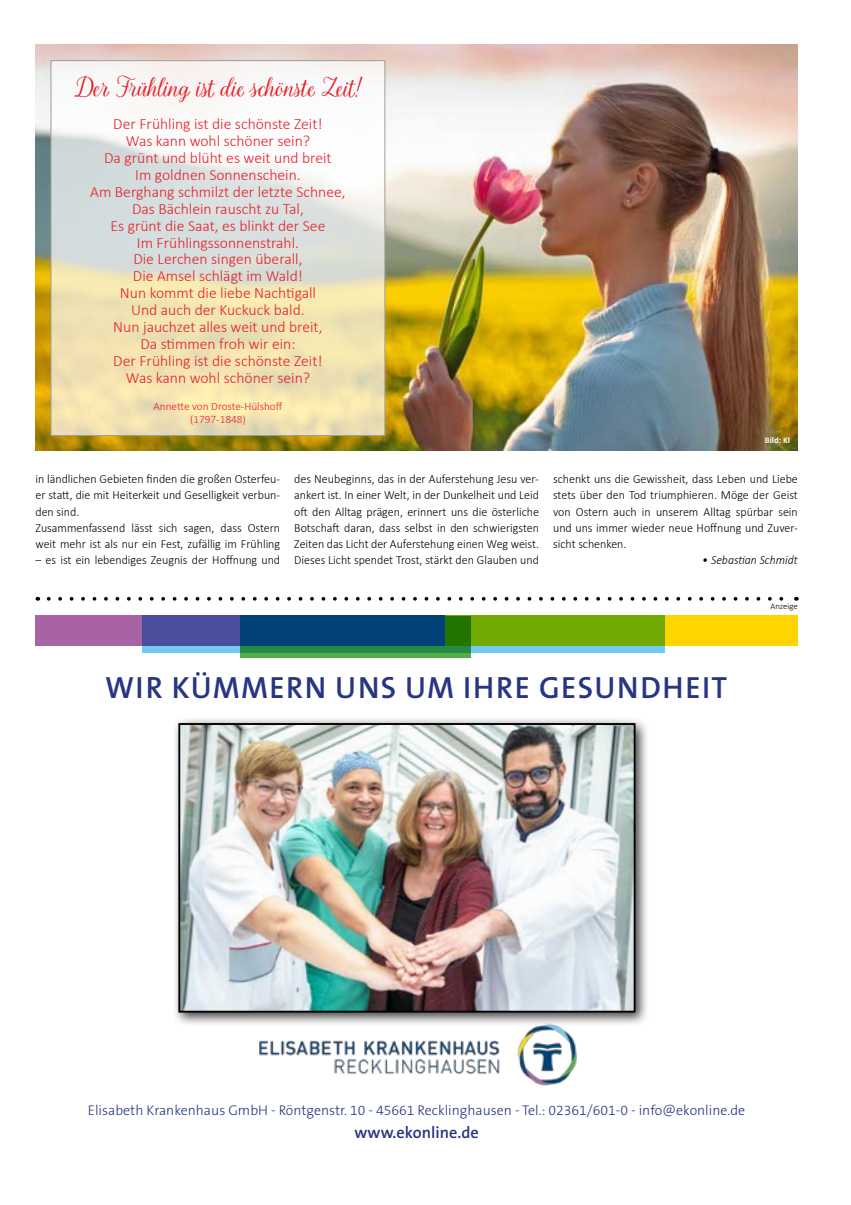
<style>
.page{position:relative;width:851px;height:1205px;background:#fff}
.page>*{position:absolute;margin:0;border:0;box-sizing:border-box;transform-origin:0 0}
.t1{font:600 30.88px "The Sans B W6";letter-spacing:.045em;color:#283583}
.t2{font:25px "La Parisienne Script";color:#e51f29}
.t3{font:600 16.5px "The Sans B W6";color:#283583}
.t4{font:300 15.62px/16.9px "Calibri";color:#e51f29;text-align:center}
.t5{font:300 14.12px "The Sans B W3";color:#283583}
.t6{font:300 12.5px/16.2px "Calibri";color:#000;text-align:justify;scale:.96 1}
.t7{font:italic 300 12.5px "Calibri";color:#000;scale:.95 1}
.t8{font:300 11.25px/13.6px "Calibri";color:#e51f29;text-align:center}
.t9{font:300 8.75px "Calibri";color:#000}
.t10{font:700 8.75px "Calibri";color:#fff}
</style>
<div class="page">
<svg style="left:45px;top:645px;width:737px;height:12px"></svg>
<div style="left:35px;top:615px;width:405px;height:30px;background:#a863a5"></div>
<svg style="left:143px;top:615px;width:522px;height:37px;background:#597db5"></svg>
<svg style="left:445px;top:615px;width:352px;height:30px;background:#a9ba00"></svg>
<svg style="left:240px;top:616px;width:230px;height:41px;background:#2c8a38"></svg>
<div style="left:240px;top:615px;width:205px;height:30px;background:#004177"></div>
<img style="left:259px;top:1026px;width:318px;height:60px">
<div style="left:172px;top:716px;width:477px;height:310px;background:#000;opacity:.75"></div>
<img style="left:181px;top:726px;width:451px;height:283px">
<div style="left:178px;top:723px;width:457px;height:289px;border:2px solid #000"></div>
<svg style="left:49px;top:597px;width:747px;height:4px"></svg>
<img style="left:35px;top:44px;width:762px;height:406px">
<svg style="left:50px;top:60px;width:335px;height:376px"></svg>
<h2 class="t2" style="left:72px;top:72px;width:294px">Der Frühling ist die schönste Zeit!</h2>
<p class="t4" style="left:90px;top:116px;width:257px">Der Frühling ist die schönste Zeit!<br>Was kann wohl schöner sein?<br>Da grünt und blüht es weit und breit<br>Im goldnen Sonnenschein.<br>Am Berghang schmilzt der letzte Schnee,<br>Das Bächlein rauscht zu Tal,<br>Es grünt die Saat, es blinkt der See<br>Im Frühlingssonnenstrahl.<br>Die Lerchen singen überall,<br>Die Amsel schlägt im Wald!<br>Nun kommt die liebe Nachtigall<br>Und auch der Kuckuck bald.<br>Nun jauchzet alles weit und breit,<br>Da stimmen froh wir ein:<br>Der Frühling ist die schönste Zeit!<br>Was kann wohl schöner sein?</p>
<p class="t8" style="left:153px;top:399px;width:130px">Annette von Droste-Hülshoff (1797-1848)</p>
<p class="t10" style="left:764px;top:434px;width:27px">Bild: KI</p>
<p class="t6" style="left:35px;top:471px;width:256px;text-align:left">in ländlichen Gebieten finden die großen Osterfeu&shy;er statt, die mit Heiterkeit und Geselligkeit verbun&shy;den sind.<br>Zusammenfassend lässt sich sagen, dass Ostern weit mehr ist als nur ein Fest, zufällig im Frühling</p>
<p class="t6" style="left:35px;top:552px;width:256px">– es ist ein lebendiges Zeugnis der Hoffnung und</p>
<p class="t6" style="left:294px;top:471px;width:256px">des Neubeginns, das in der Auferstehung Jesu ver&shy;ankert ist. In einer Welt, in der Dunkelheit und Leid oft den Alltag prägen, erinnert uns die österliche Botschaft daran, dass selbst in den schwierigsten Zeiten das Licht der Auferstehung einen Weg weist.<br>Dieses Licht spendet Trost, stärkt den Glauben und</p>
<p class="t6" style="left:553px;top:471px;width:256px">schenkt uns die Gewissheit, dass Leben und Liebe stets über den Tod triumphieren. Möge der Geist von Ostern auch in unserem Alltag spürbar sein und uns immer wieder neue Hoffnung und Zuver&shy;sicht schenken.</p>
<p class="t7" style="left:702px;top:552px;width:102px">• Sebastian Schmidt</p>
<p class="t9" style="left:770px;top:601px;width:29px">Anzeige</p>
<h1 class="t1" style="left:105px;top:667px;width:623px">WIR KÜMMERN UNS UM IHRE GESUNDHEIT</h1>
<p class="t5" style="left:88px;top:1100px;width:658px">Elisabeth Krankenhaus GmbH - Röntgenstr. 10 - 45661 Recklinghausen - Tel.: 02361/601-0 - info@ekonline.de</p>
<h3 class="t3" style="left:354px;top:1122px;width:126px">www.ekonline.de</h3>
</div>
